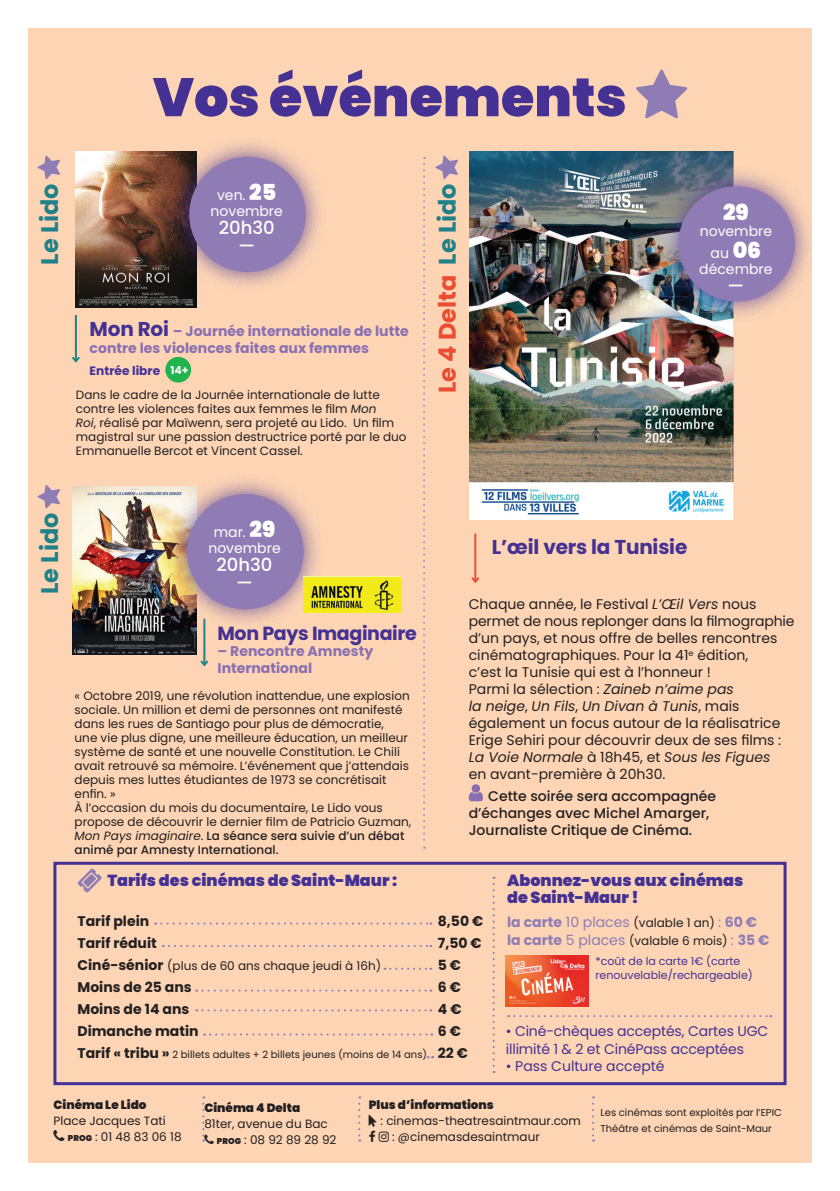
<style>
.page{position:relative;width:840px;height:1191px;background:#fff}
.page>*{position:absolute;margin:0;border:0;box-sizing:border-box;transform-origin:0 0}
.t1{font:900 54px "Poppins";color:#443193}
.t2{font:700 24px "Poppins";color:#eb4d33}
.t3{font:700 24px "Poppins";color:#208288}
.t4{font:900 22px "Poppins";color:#fff}
.t5{font:700 20px "Poppins";letter-spacing:-.01em;color:#443193}
.t6{font:700 19px "Poppins";letter-spacing:-.02em;color:#443193}
.t7{font:500 18px/18px "Poppins";color:#fff;text-align:center}
.t8{font:900 16px/17.6px "Poppins";color:#443193}
.t9{font:14px/17px "Poppins";color:#231f20}
.t10{font:700 14px/16.8px "Poppins";color:#896fb1}
.t11{font:500 14px/17px "Poppins";color:#231f20}
.t12{font:14px/17.6px "Poppins";letter-spacing:-.01em;color:#443193}
.t13{font:700 14px "Poppins";color:#231f20}
.t14{font:14px/16px "Poppins";color:#fff;text-align:center}
.t15{font:700 12.2px "Poppins";color:#443193}
.t16{font:12px/14px "Poppins";color:#231f20}
.t17{font:900 12px "Poppins";color:#231f20}
.t18{font:11px/14px "Poppins";color:#443193}
.t19{font:10px/16px "Poppins";color:#231f20}
.s1{font-weight:900;font-size:22px}
.s2{font-size:20px;color:#443193}
.s3{font-size:10.8px;color:#fff}
.s4{font-style:italic}
.s5{color:#208288}
.s6{font-weight:500}
.s7{font-weight:700;font-size:14px}
.s8{font-weight:700;font-size:14px;color:#8f7cb5}
.s9{font-size:14px;color:#8f7cb5}
.s10{font-weight:900;font-size:8.4px}
</style>
<div class="page">
<div style="left:28px;top:29px;width:783px;height:1134px;background:#fdd5b5"></div>
<svg style="left:358px;top:1096px;width:2px;height:45px"></svg>
<svg style="left:592px;top:1096px;width:1px;height:45px"></svg>
<div style="left:53px;top:861px;width:733px;height:224px;border:3px solid #443193"></div>
<svg style="left:492px;top:876px;width:2px;height:197px"></svg>
<svg style="left:155px;top:922px;width:276px;height:2px"></svg>
<svg style="left:163px;top:945px;width:268px;height:2px"></svg>
<svg style="left:384px;top:967px;width:47px;height:2px"></svg>
<svg style="left:196px;top:989px;width:235px;height:2px"></svg>
<svg style="left:196px;top:1009px;width:235px;height:2px"></svg>
<svg style="left:204px;top:1033px;width:228px;height:2px"></svg>
<svg style="left:636px;top:70px;width:50px;height:48px"></svg>
<svg style="left:423px;top:157px;width:2px;height:691px"></svg>
<hr style="left:474px;top:534px;width:2px;height:45px;background:#eb4d33">
<svg style="left:471px;top:575px;width:8px;height:9px"></svg>
<img style="left:72px;top:486px;width:124px;height:169px">
<svg style="left:508px;top:1015px;width:262px;height:2px"></svg>
<img style="left:505px;top:955px;width:83px;height:52px">
<svg style="left:77px;top:868px;width:25px;height:24px"></svg>
<div style="left:165px;top:472px;width:160px;height:159px;background:#443193;opacity:.75"></div>
<div style="left:187px;top:494px;width:116px;height:115px;background:#8f7cb5;border-radius:50%"></div>
<svg style="left:435px;top:155px;width:22px;height:24px"></svg>
<svg style="left:37px;top:155px;width:23px;height:24px"></svg>
<svg style="left:37px;top:485px;width:23px;height:23px"></svg>
<hr style="left:75px;top:316px;width:2px;height:43px;background:#208288">
<svg style="left:72px;top:355px;width:8px;height:8px"></svg>
<hr style="left:203px;top:619px;width:2px;height:43px;background:#208288">
<svg style="left:200px;top:659px;width:9px;height:8px"></svg>
<img style="left:75px;top:151px;width:122px;height:157px">
<div style="left:165px;top:357px;width:26px;height:25px;background:#22b24f;border-radius:50%"></div>
<img style="left:469px;top:151px;width:263px;height:369px">
<div style="left:656px;top:165px;width:159px;height:158px;background:#443193;opacity:.75"></div>
<div style="left:678px;top:186px;width:116px;height:115px;background:#8f7cb5;border-radius:50%"></div>
<div style="left:168px;top:135px;width:159px;height:159px;background:#443193;opacity:.75"></div>
<div style="left:189px;top:157px;width:116px;height:115px;background:#8f7cb5;border-radius:50%"></div>
<img style="left:303px;top:576px;width:98px;height:36px">
<svg style="left:468px;top:784px;width:14px;height:17px"></svg>
<svg style="left:202px;top:1096px;width:4px;height:46px"></svg>
<h1 class="t1" style="left:153px;top:66px;width:475px">Vos événements</h1>
<h2 class="t3" style="left:36px;top:265px;width:83px;rotate:-90deg">Le Lido</h2>
<p class="t14" style="left:210px;top:187px;width:74px">ven. <span class="s1">25 </span>novembre</p>
<h3 class="t7" style="left:219px;top:219px;width:57px">20h30 —</h3>
<p class="t10" style="left:90px;top:322px;width:320px"><span class="s2">Mon Roi</span> – Journée internationale de lutte contre les violences faites aux femmes</p>
<p class="t15" style="left:90px;top:363px;width:100px">Entrée libre <span class="s3">14+</span></p>
<p class="t16" style="left:76px;top:388px;width:332px">Dans le cadre de la Journée internationale de lutte contre les violences faites aux femmes le film <span class="s4">Mon<br>Roi</span>, réalisé par Maïwenn, sera projeté au Lido. Un film magistral sur une passion destructrice porté par le duo Emmanuelle Bercot et Vincent Cassel.</p>
<h2 class="t2" style="left:433px;top:393px;width:211px;rotate:-90deg">Le 4 Delta <span class="s5">Le Lido</span></h2>
<h3 class="t4" style="left:722px;top:199px;width:27px">29</h3>
<p class="t14" style="left:699px;top:220px;width:74px;line-height:22px">novembre au <span class="s1">06</span></p>
<p class="t14" style="left:699px;top:261px;width:75px">décembre</p>
<h3 class="t7" style="left:727px;top:276px;width:18px">—</h3>
<h2 class="t3" style="left:36px;top:594px;width:83px;rotate:-90deg">Le Lido</h2>
<p class="t14" style="left:208px;top:524px;width:74px">mar. <span class="s1">29 </span>novembre</p>
<h3 class="t7" style="left:216px;top:556px;width:57px">20h30 —</h3>
<h3 class="t6" style="left:217px;top:622px;width:201px">Mon Pays Imaginaire</h3>
<p class="t10" style="left:217px;top:643px;width:157px">– Rencontre Amnesty<br>International</p>
<p class="t16" style="left:75px;top:689px;width:338px">« Octobre 2019, une révolution inattendue, une explosion sociale. Un million et demi de personnes ont manifesté dans les rues de Santiago pour plus de démocratie,<br>une vie plus digne, une meilleure éducation, un meilleur système de santé et une nouvelle Constitution. Le Chili avait retrouvé sa mémoire. L’événement que j’attendais depuis mes luttes étudiantes de 1973 se concrétisait enfin. »<br>À l’occasion du mois du documentaire, Le Lido vous propose de découvrir le dernier film de Patricio Guzman, <span class="s4">Mon Pays imaginaire</span>. <span class="s6">La séance sera suivie d’un débat animé par Amnesty International.</span></p>
<h3 class="t5" style="left:491px;top:536px;width:197px">L’œil vers la Tunisie</h3>
<p class="t9" style="left:468px;top:596px;width:327px">Chaque année, le Festival <span class="s4">L’Œil Vers</span> nous permet de nous replonger dans la filmographie d’un pays, et nous offre de belles rencontres cinématographiques. Pour la 41<sup>e</sup> édition,<br>c’est la Tunisie qui est à l’honneur !<br>Parmi la sélection : <span class="s4">Zaineb n’aime pas<br>la neige</span>, <span class="s4">Un Fils</span>, <span class="s4">Un Divan à Tunis</span>, mais également un focus autour de la réalisatrice Erige Sehiri pour découvrir deux de ses films :<br><span class="s4">La Voie Normale</span> à 18h45, et <span class="s4">Sous les Figues<br></span>en avant-première à 20h30.</p>
<p class="t11" style="left:468px;top:788px;width:249px;text-indent:19px">Cette soirée sera accompagnée d’échanges avec Michel Amarger,<br>Journaliste Critique de Cinéma.</p>
<h3 class="t8" style="left:107px;top:872px;width:291px">Tarifs des cinémas de Saint-Maur :</h3>
<p class="t13" style="left:77px;top:913px;width:73px">Tarif plein</p>
<p class="t13" style="left:437px;top:913px;width:47px">8,50 €</p>
<p class="t13" style="left:77px;top:935px;width:81px">Tarif réduit</p>
<p class="t13" style="left:437px;top:935px;width:45px">7,50 €</p>
<p class="t16" style="left:77px;top:958px;width:305px"><span class="s7">Ciné-sénior</span> (plus de 60 ans chaque jeudi à 16h)</p>
<p class="t13" style="left:437px;top:957px;width:25px">5€</p>
<p class="t13" style="left:77px;top:979px;width:116px">Moins de 25 ans</p>
<p class="t13" style="left:437px;top:979px;width:25px">6€</p>
<p class="t13" style="left:77px;top:1001px;width:113px">Moins de 14 ans</p>
<p class="t13" style="left:437px;top:1001px;width:25px">4€</p>
<p class="t13" style="left:77px;top:1023px;width:123px">Dimanche matin</p>
<p class="t13" style="left:437px;top:1023px;width:25px">6€</p>
<p class="t19" style="left:77px;top:1046px;width:392px"><span class="s7">Tarif « tribu »</span> 2 billets adultes + 2 billets jeunes (moins de 14 ans) <span class="s7">22 €</span></p>
<h3 class="t8" style="left:507px;top:871px;width:237px">Abonnez-vous aux cinémas de Saint-Maur !</h3>
<p class="t16" style="left:507px;top:914px;width:263px;line-height:17.6px"><span class="s8">la carte</span> <span class="s9">10 places</span> (valable 1 an) <span class="s9">:</span> <span class="s8">60 € la carte</span> <span class="s9">5 places</span> (valable 6 mois) <span class="s9">:</span> <span class="s8">35 €</span></p>
<p class="t18" style="left:595px;top:954px;width:159px">*coût de la carte 1€ (carte renouvelable/rechargeable)</p>
<p class="t12" style="left:505px;top:1022px;width:264px">• Ciné-chèques acceptés, Cartes UGC illimité 1 &amp; 2 et CinéPass acceptées</p>
<p class="t12" style="left:505px;top:1057px;width:160px">• Pass Culture accepté</p>
<p class="t17" style="left:53px;top:1098px;width:95px">Cinéma Le Lido</p>
<p class="t16" style="left:68px;top:1113px;width:115px;line-height:16px;text-indent:-14px">Place Jacques Tati<br><span class="s10">PROG</span> : 01 48 83 06 18</p>
<p class="t17" style="left:204px;top:1100px;width:97px">Cinéma 4 Delta</p>
<p class="t16" style="left:217px;top:1115px;width:121px;line-height:16px;text-indent:-13px">81ter, avenue du Bac<br><span class="s10">PROG</span> : 08 92 89 28 92</p>
<p class="t17" style="left:368px;top:1098px;width:126px">Plus d’informations</p>
<p class="t16" style="left:392px;top:1113px;width:190px;line-height:16px;text-indent:-12px">: cinemas-theatresaintmaur.com : @cinemasdesaintmaur</p>
<p class="t19" style="left:600px;top:1104px;width:183px">Les cinémas sont exploités par l’EPIC<br>Théâtre et cinémas de Saint-Maur</p>
</div>
